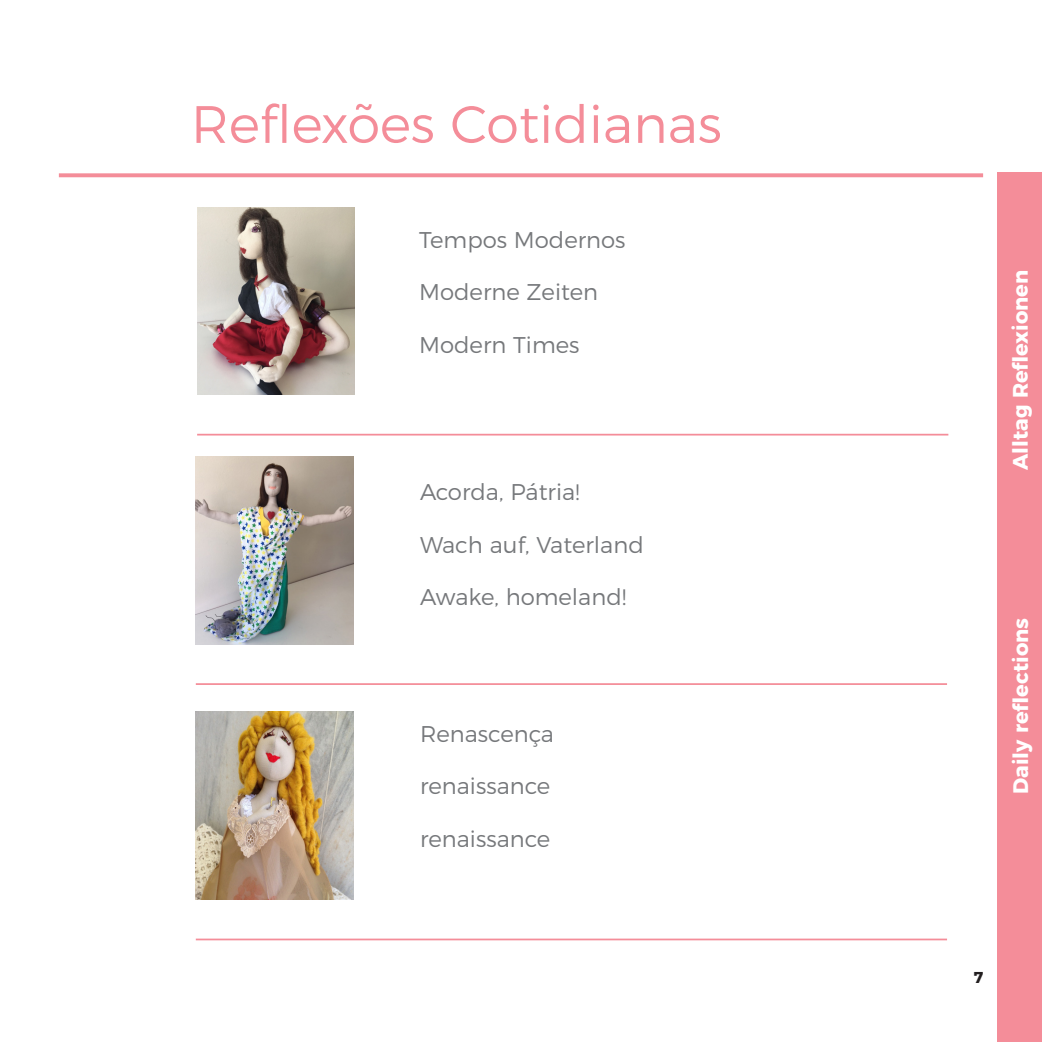
<style>
.page{position:relative;width:1042px;height:1042px;background:#fff}
.page>*{position:absolute;margin:0;border:0;box-sizing:border-box;transform-origin:0 0}
.Information_Title{font:300 52.5px "Montserrat";color:#f48d99}
.Exhibition_Title_Fut{font:300 22.75px "Montserrat";color:#76787b}
.Date{font:700 21px "Montserrat";color:#fff}
.t1{font:700 15.75px "Montserrat";color:#231f20}
</style>
<div class="page">
<img style="left:197px;top:207px;width:158px;height:188px">
<svg style="left:59px;top:173px;width:924px;height:4px;background:#f496a1"></svg>
<hr style="left:197px;top:434px;width:751px;height:1px;background:#f48d99">
<img style="left:196px;top:456px;width:157px;height:188px">
<hr style="left:196px;top:683px;width:751px;height:2px;background:#f48d99">
<img style="left:196px;top:712px;width:157px;height:188px">
<hr style="left:196px;top:938px;width:751px;height:2px;background:#f48d99">
<div style="left:997px;top:172px;width:45px;height:869px;background:#f48d99"></div>
<p class="Information_Title" style="left:191px;top:83px;width:532px">Reflexões Cotidianas</p>
<p class="Exhibition_Title_Fut" style="left:419px;top:222px;width:208px">Tempos Modernos</p>
<p class="Exhibition_Title_Fut" style="left:419px;top:274px;width:180px">Moderne Zeiten</p>
<p class="Exhibition_Title_Fut" style="left:419px;top:327px;width:162px">Modern Times</p>
<p class="Exhibition_Title_Fut" style="left:420px;top:474px;width:161px">Acorda, Pátria!</p>
<p class="Exhibition_Title_Fut" style="left:420px;top:526px;width:225px">Wach auf, Vaterland</p>
<p class="Exhibition_Title_Fut" style="left:420px;top:579px;width:208px">Awake, homeland!</p>
<p class="Exhibition_Title_Fut" style="left:420px;top:715px;width:135px">Renascença</p>
<p class="Exhibition_Title_Fut" style="left:420px;top:768px;width:132px">renaissance</p>
<p class="Exhibition_Title_Fut" style="left:420px;top:820px;width:132px">renaissance</p>
<p class="Date" style="left:1003px;top:470px;width:202px;rotate:-90deg">Alltag Reflexionen</p>
<p class="Date" style="left:1003px;top:794px;width:177px;rotate:-90deg">Daily reflections</p>
<p class="t1" style="left:973px;top:964px;width:11px">7</p>
</div>
